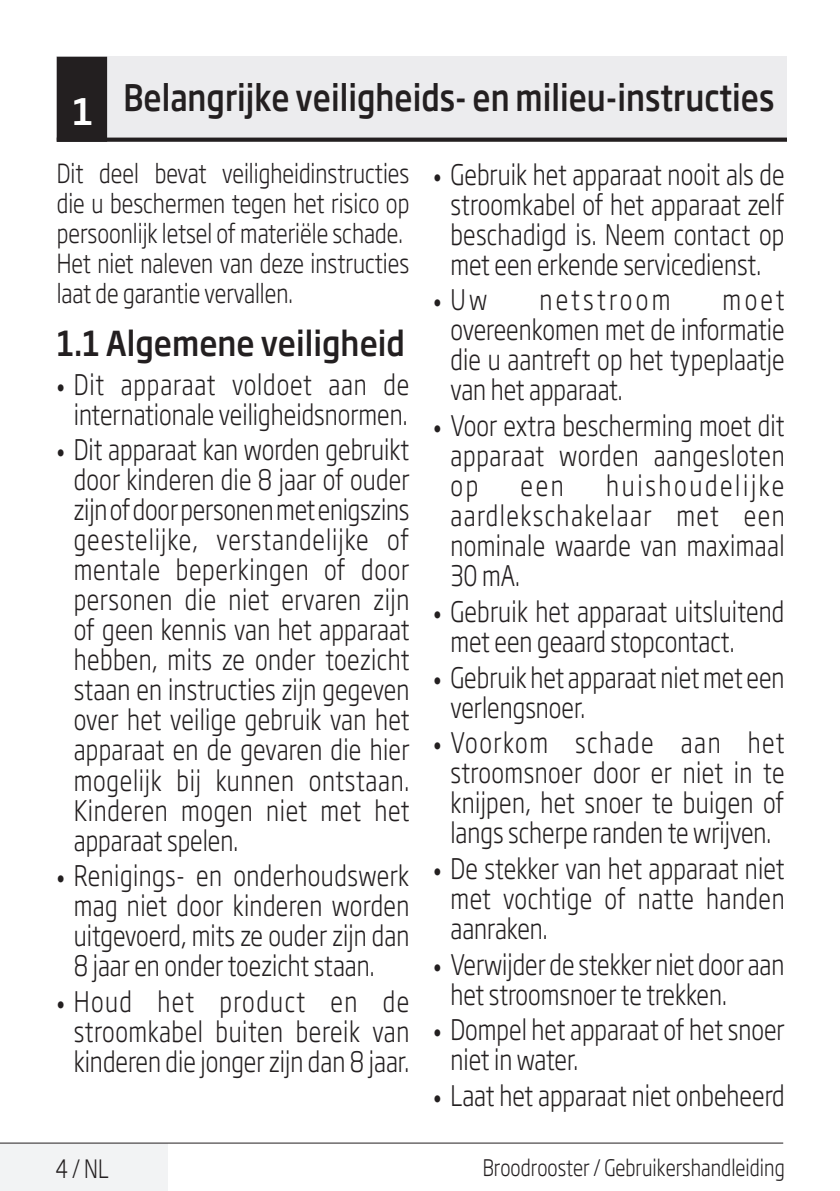
<style>
.page{position:relative;width:840px;height:1191px;background:#fff}
.page>*{position:absolute;margin:0;border:0;box-sizing:border-box;transform-origin:0 0}
.Unite_Baslik_Guvenli{font:500 36px "Soho Gothic Pro";color:#231f20;scale:.83 1}
.Alt_Baslik_Guvenlık{font:500 34px "Soho Gothic Pro";color:#231f20;scale:.88 1}
.t1{font:300 28px/30px "Soho Gothic Pro";color:#231f20;text-align:justify;scale:.8 1}
.t2{font:300 28px "Soho Gothic Pro";letter-spacing:.145em;color:#231f20;scale:.8 1}
.Guvenlik_Giris_Parag{font:300 26px/30px "Soho Gothic Pro";color:#231f20;text-align:justify;scale:.8 1}
.Master_Sayfa_Sol_Num{font:300 25px "Soho Gothic Pro";color:#231f20;scale:.8 1}
.t3{font:300 22.4px "Soho Gothic Pro";color:#231f20;scale:.8 1}
.s1{color:#fff}
.s2{font-family:"Helvetica Neue LT Pro";font-stretch:condensed;font-size:20px}
</style>
<div class="page">
<div style="left:0;top:1143px;width:168px;height:48px;background:#f2f3f4"></div>
<hr style="left:0;top:1142px;width:782px;height:1px;background:#231f20">
<div style="left:57px;top:57px;width:728px;height:83px;background:#ececee"></div>
<hr style="left:57px;top:138px;width:728px;height:3px;background:#231f20">
<div style="left:58px;top:58px;width:48px;height:83px;background:#231f20"></div>
<div style="left:57px;top:57px;width:50px;height:85px;border:2px solid #231f20"></div>
<p class="Unite_Baslik_Guvenli" style="left:72px;top:69px;width:846px"><span class="s1">1</span> Belangrijke veiligheids- en milieu-instructies</p>
<p class="Guvenlik_Giris_Parag" style="left:57px;top:157px;width:442px">Dit deel bevat veiligheidinstructies die u beschermen tegen het risico op persoonlijk letsel of materiële schade.</p>
<p class="Guvenlik_Giris_Parag" style="left:57px;top:247px;width:442px">Het niet naleven van deze instructies laat de garantie vervallen.</p>
<p class="Alt_Baslik_Guvenlık" style="left:57px;top:317px;width:397px">1.1 Algemene veiligheid</p>
<p class="t1" style="left:57px;top:368px;width:442px;text-align:center"><span class="s2">•</span> Dit apparaat voldoet aan de internationale veiligheidsnormen.</p>
<p class="t1" style="left:74px;top:433px;width:421px;text-indent:-17px"><span class="s2">•</span> Dit apparaat kan worden gebruikt door kinderen die 8 jaar of ouder zijn of door personen met enigszins geestelijke, verstandelijke of mentale beperkingen of door personen die niet ervaren zijn of geen kennis van het apparaat hebben, mits ze onder toezicht staan en instructies zijn gegeven over het veilige gebruik van het apparaat en de gevaren die hier mogelijk bij kunnen ontstaan.<br>Kinderen mogen niet met het apparaat spelen.</p>
<p class="t1" style="left:74px;top:859px;width:421px;text-indent:-17px"><span class="s2">•</span> Renigings- en onderhoudswerk mag niet door kinderen worden uitgevoerd, mits ze ouder zijn dan 8 jaar en onder toezicht staan.</p>
<p class="t1" style="left:74px;top:985px;width:421px;text-indent:-17px"><span class="s2">•</span> Houd het product en de stroomkabel buiten bereik van kinderen die jonger zijn dan 8 jaar.</p>
<p class="t1" style="left:450px;top:158px;width:419px;text-indent:-17px"><span class="s2">•</span> Gebruik het apparaat nooit als de stroomkabel of het apparaat zelf beschadigd is. Neem contact op met een erkende servicedienst.</p>
<p class="t1" style="left:433px;top:283px;width:69px"><span class="s2">•</span> Uw</p>
<p class="t2" style="left:539px;top:278px;width:165px">netstroom</p>
<p class="t1" style="left:450px;top:283px;width:419px;text-indent:272px">moet overeenkomen met de informatie die u aantreft op het typeplaatje van het apparaat.</p>
<p class="t1" style="left:450px;top:409px;width:419px;text-indent:-17px"><span class="s2">•</span> Voor extra bescherming moet dit apparaat worden aangesloten op</p>
<p class="t1" style="left:450px;top:469px;width:419px;text-indent:156px">huishoudelijke aardlekschakelaar met een nominale waarde van maximaal 30 mA.</p>
<p class="t1" style="left:450px;top:595px;width:419px;text-indent:-17px"><span class="s2">•</span> Gebruik het apparaat uitsluitend met een geaard stopcontact.</p>
<p class="t1" style="left:450px;top:660px;width:419px;text-indent:-17px"><span class="s2">•</span> Gebruik het apparaat niet met een verlengsnoer.</p>
<p class="t1" style="left:450px;top:726px;width:419px;text-indent:-17px"><span class="s2">•</span> Voorkom schade aan het stroomsnoer door er niet in te knijpen, het snoer te buigen of langs scherpe randen te wrijven.</p>
<p class="t1" style="left:450px;top:852px;width:419px;text-indent:-17px"><span class="s2">•</span> De stekker van het apparaat niet met vochtige of natte handen aanraken.</p>
<p class="t1" style="left:450px;top:947px;width:418px;text-indent:-17px"><span class="s2">•</span> Verwijder de stekker niet door aan het stroomsnoer te trekken.</p>
<p class="t1" style="left:450px;top:1013px;width:419px;text-indent:-17px"><span class="s2">•</span> Dompel het apparaat of het snoer niet in water.</p>
<p class="t1" style="left:433px;top:1079px;width:440px"><span class="s2">•</span> Laat het apparaat niet onbeheerd</p>
<p class="t1" style="left:520px;top:469px;width:56px">een</p>
<p class="Master_Sayfa_Sol_Num" style="left:55px;top:1149px;width:68px">4 / NL</p>
<p class="t3" style="left:482px;top:1150px;width:379px">Broodrooster / Gebruikershandleiding</p>
</div>
